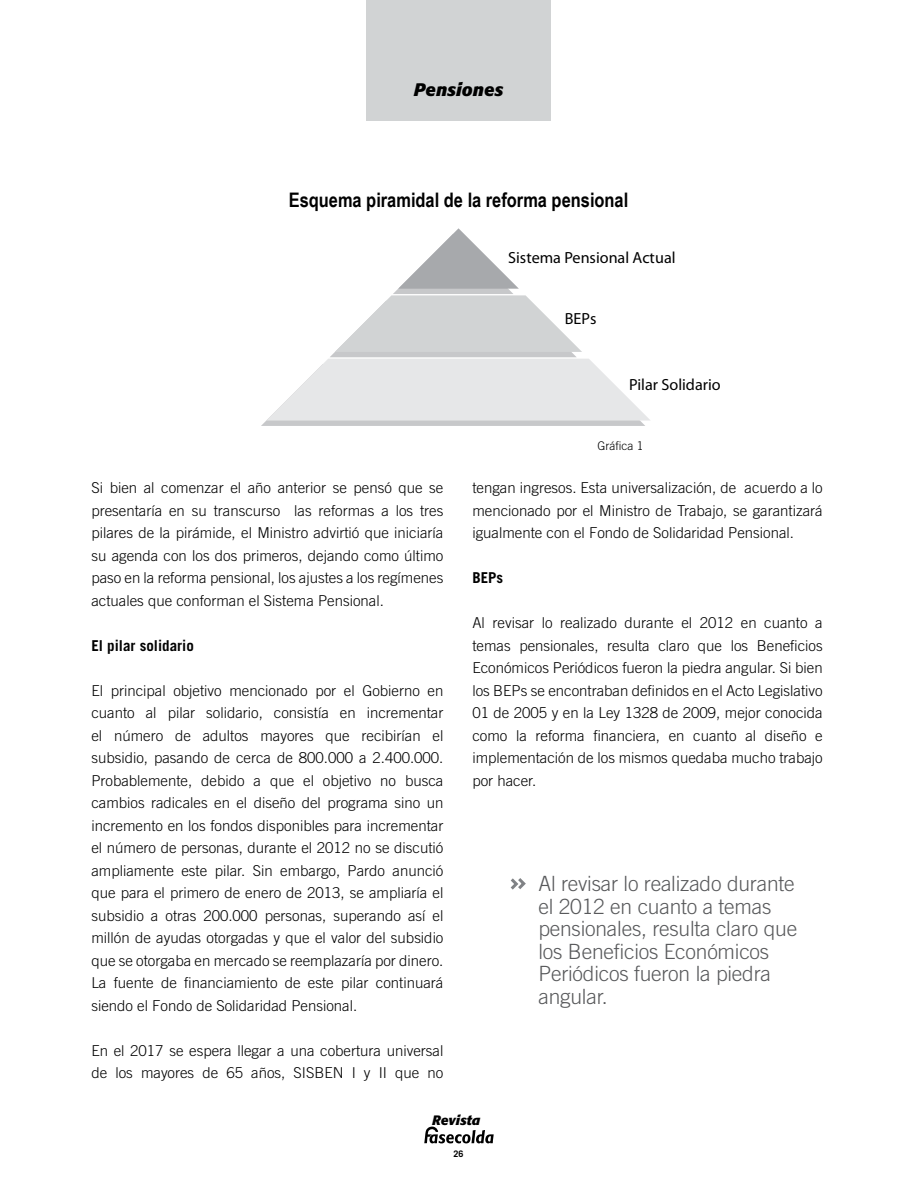
<style>
.page{position:relative;width:918px;height:1188px;background:#fff}
.page>*{position:absolute;margin:0;border:0;box-sizing:border-box;transform-origin:0 0}
.t1{font:300 21px/22.5px "Trade Gothic LT Std";letter-spacing:-.01em;color:#58595b}
.t2{font:700 20.1px "Arial Narrow";color:#000}
.t3{font:italic 700 18px "Formata";color:#000}
.t4{font:16.2px "Myriad Pro";color:#000}
.t5{font:300 15px/22.5px "Trade Gothic LT Std";color:#000;text-align:justify}
.t6{font:700 15px "Trade Gothic LT Std";color:#000}
.t7{font:italic 700 13.5px "Formata";color:#000}
.t8{font:300 12px "Trade Gothic LT Std";color:#000}
.t9{font:700 9px "Trade Gothic LT Std";color:#000}
</style>
<div class="page">
<div style="left:367px;top:0;width:184px;height:120px;background:#d1d3d4"></div>
<svg style="left:424px;top:1126px;width:70px;height:17px"></svg>
<svg style="left:510px;top:878px;width:16px;height:12px"></svg>
<svg style="left:261px;top:228px;width:389px;height:198px"></svg>
<p class="t3" style="left:414px;top:78px;width:91px">Pensiones</p>
<h2 class="t2" style="left:289px;top:184px;width:341px">Esquema piramidal de la reforma pensional</h2>
<p class="t4" style="left:508px;top:248px;width:169px">Sistema Pensional Actual</p>
<p class="t5" style="left:91px;top:476px;width:354px">Si bien al comenzar el año anterior se pensó que se presentaría en su transcurso las reformas a los tres pilares de la pirámide, el Ministro advirtió que iniciaría su agenda con los dos primeros, dejando como último paso en la reforma pensional, los ajustes a los regímenes actuales que conforman el Sistema Pensional.</p>
<p class="t6" style="left:91px;top:636px;width:104px">El pilar solidario</p>
<p class="t5" style="left:91px;top:679px;width:354px">El principal objetivo mencionado por el Gobierno en cuanto al pilar solidario, consistía en incrementar el número de adultos mayores que recibirían el subsidio, pasando de cerca de 800.000 a 2.400.000.<br>Probablemente, debido a que el objetivo no busca cambios radicales en el diseño del programa sino un incremento en los fondos disponibles para incrementar el número de personas, durante el 2012 no se discutió ampliamente este pilar. Sin embargo, Pardo anunció que para el primero de enero de 2013, se ampliaría el subsidio a otras 200.000 personas, superando así el millón de ayudas otorgadas y que el valor del subsidio que se otorgaba en mercado se reemplazaría por dinero.<br>La fuente de financiamiento de este pilar continuará siendo el Fondo de Solidaridad Pensional.</p>
<p class="t5" style="left:91px;top:1039px;width:354px">En el 2017 se espera llegar a una cobertura universal de los mayores de 65 años, SISBEN I y II que no</p>
<p class="t4" style="left:565px;top:308px;width:33px">BEPs</p>
<p class="t4" style="left:629px;top:374px;width:93px">Pilar Solidario</p>
<p class="t8" style="left:597px;top:439px;width:48px">Gráfica 1</p>
<p class="t5" style="left:472px;top:476px;width:352px">tengan ingresos. Esta universalización, de acuerdo a lo mencionado por el Ministro de Trabajo, se garantizará igualmente con el Fondo de Solidaridad Pensional.</p>
<p class="t6" style="left:472px;top:569px;width:32px">BEPs</p>
<p class="t5" style="left:472px;top:611px;width:352px">Al revisar lo realizado durante el 2012 en cuanto a temas pensionales, resulta claro que los Beneficios Económicos Periódicos fueron la piedra angular. Si bien los BEPs se encontraban definidos en el Acto Legislativo 01 de 2005 y en la Ley 1328 de 2009, mejor conocida como la reforma financiera, en cuanto al diseño e implementación de los mismos quedaba mucho trabajo por hacer.</p>
<h1 class="t1" style="left:538px;top:872px;width:260px">Al revisar lo realizado durante el 2012 en cuanto a temas pensionales, resulta claro que los Beneficios Económicos<br>Periódicos fueron la piedra angular.</h1>
<p class="t7" style="left:432px;top:1112px;width:50px">Revista</p>
<p class="t9" style="left:453px;top:1149px;width:12px">26</p>
</div>
